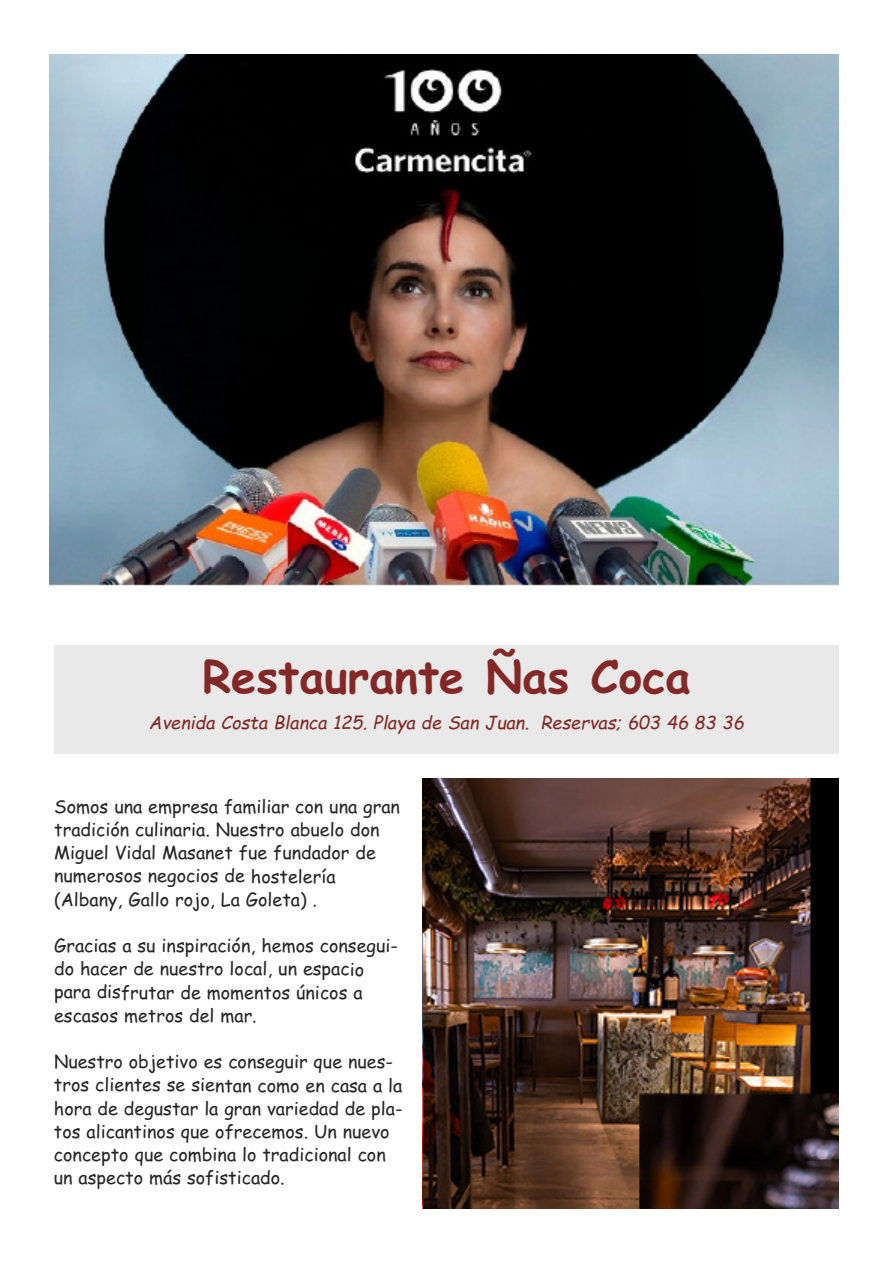
<style>
.page{position:relative;width:893px;height:1263px;background:#fff}
.page>*{position:absolute;margin:0;border:0;box-sizing:border-box;transform-origin:0 0}
.t1{font:700 45px "Comic Sans MS";color:#832827}
.t2{font:18px/23.2px "Comic Sans MS";color:#272627}
.t3{font:italic 18px "Comic Sans MS";color:#832827}
</style>
<div class="page">
<div style="left:54px;top:645px;width:785px;height:108px;background:#e9e9e9"></div>
<img style="left:49px;top:54px;width:790px;height:532px">
<img style="left:422px;top:779px;width:417px;height:430px">
<h1 class="t1" style="left:202px;top:651px;width:490px">Restaurante Ñas Coca</h1>
<p class="t3" style="left:149px;top:712px;width:597px">Avenida Costa Blanca 125. Playa de San Juan. Reservas; 603 46 83 36</p>
<p class="t2" style="left:54px;top:795px;width:347px">Somos una empresa familiar con una gran tradición culinaria. Nuestro abuelo don Miguel Vidal Masanet fue fundador de numerosos negocios de hostelería (Albany, Gallo rojo, La Goleta) .</p>
<p class="t2" style="left:54px;top:934px;width:345px">Gracias a su inspiración, hemos consegui&shy;do hacer de nuestro local, un espacio para disfrutar de momentos únicos a escasos metros del mar.</p>
<p class="t2" style="left:54px;top:1050px;width:350px">Nuestro objetivo es conseguir que nues&shy;tros clientes se sientan como en casa a la hora de degustar la gran variedad de pla&shy;tos alicantinos que ofrecemos. Un nuevo concepto que combina lo tradicional con un aspecto más sofisticado.</p>
</div>
